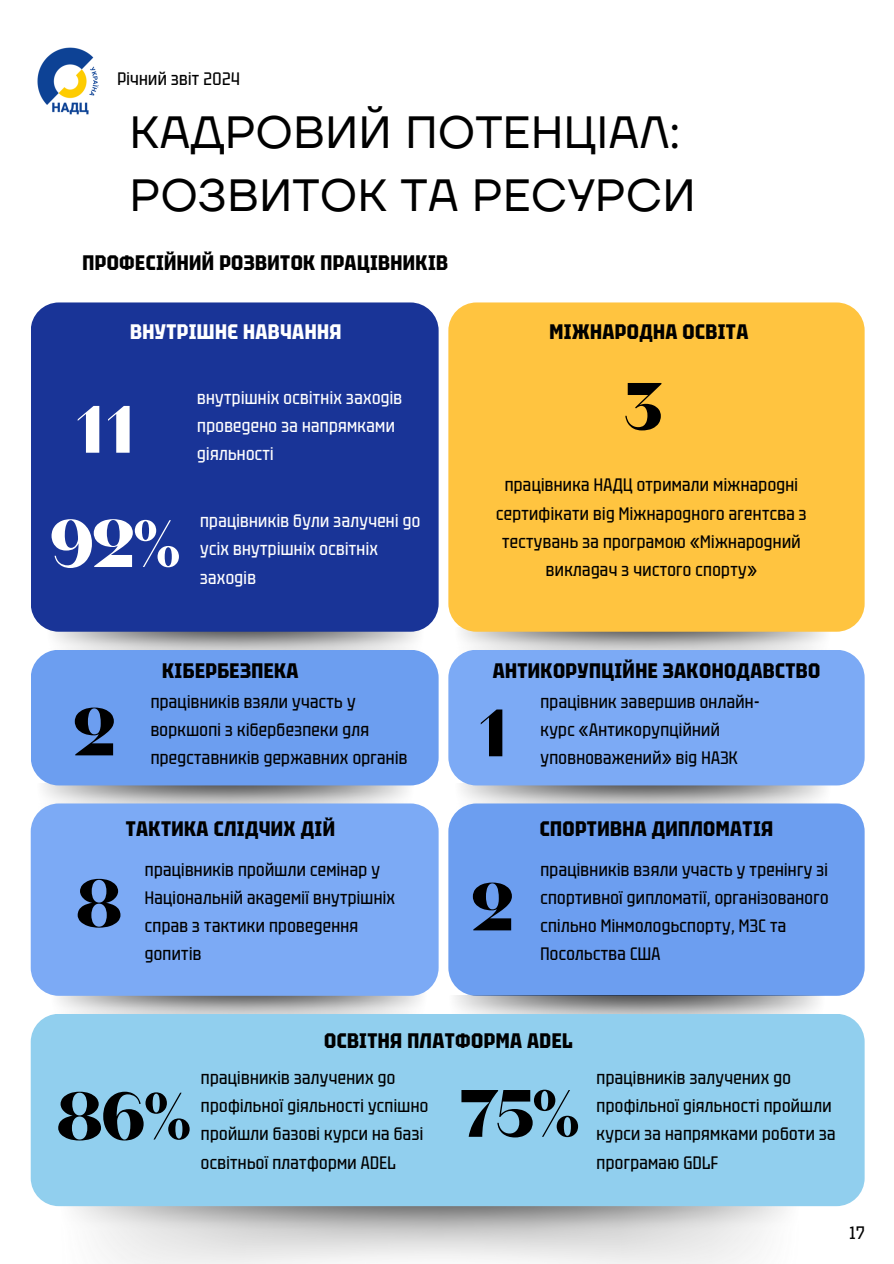
<style>
.page{position:relative;width:894px;height:1264px;background:#fff}
.page>*{position:absolute;margin:0;border:0;box-sizing:border-box;transform-origin:0 0}
.t1{font:66.9px "Kyiv Type Sans Black 3";color:#000}
.t2{font:66.9px "Kyiv Type Sans Black 3";color:#fff}
.t3{font:45px/63px "TT Firs Neue";letter-spacing:.015em;color:#000}
.t4{font:700 semi-condensed 21px "Tektur";letter-spacing:.02em;color:#000}
.t5{font:700 semi-condensed 21px "Tektur";letter-spacing:.02em;color:#fff}
.t6{font:semi-condensed 18px/28.2px "Tektur";letter-spacing:.02em;color:#000}
.t7{font:semi-condensed 18px/28.2px "Tektur";letter-spacing:.02em;color:#fff}
</style>
<div class="page">
<img style="left:37px;top:48px;width:62px;height:66px">
<img style="left:47px;top:628px;width:377px;height:25px">
<div style="left:31px;top:302px;width:407px;height:329px;background:#193497;border-radius:28px"></div>
<img style="left:461px;top:628px;width:370px;height:21px">
<div style="left:448px;top:302px;width:416px;height:329px;background:#ffc440;border-radius:28px"></div>
<img style="left:43px;top:783px;width:371px;height:24px">
<div style="left:31px;top:649px;width:407px;height:136px;background:#6c9ef0;border-radius:28px"></div>
<img style="left:50px;top:992px;width:375px;height:21px">
<div style="left:31px;top:803px;width:407px;height:192px;background:#7caaf5;border-radius:28px"></div>
<img style="left:461px;top:783px;width:370px;height:20px">
<div style="left:448px;top:649px;width:416px;height:136px;background:#7caaf5;border-radius:28px"></div>
<div style="left:448px;top:803px;width:416px;height:192px;background:#6c9ef0;border-radius:28px"></div>
<img style="left:455px;top:995px;width:370px;height:18px">
<div style="left:31px;top:1013px;width:833px;height:193px;background:#91cfee;border-radius:28px"></div>
<p class="t6" style="left:117px;top:64px;width:124px">Річний звіт 2024</p>
<p class="t3" style="left:130px;top:102px;width:567px">КАДРОВИЙ ПОТЕНЦІАЛ:<br>РОЗВИТОК ТА РЕСУРСИ</p>
<h3 class="t4" style="left:82px;top:249px;width:367px">ПРОФЕСІЙНИЙ РОЗВИТОК ПРАЦІВНИКІВ</h3>
<h3 class="t5" style="left:130px;top:317px;width:213px">ВНУТРІШНЄ НАВЧАННЯ</h3>
<p class="t2" style="left:77px;top:386px;width:61px">11</p>
<h1 class="t7" style="left:197px;top:383px;width:206px">внутрішніх освітніх заходів проведено за напрямками діяльності</h1>
<p class="t2" style="left:49px;top:500px;width:134px">92%</p>
<p class="t7" style="left:200px;top:507px;width:221px">працівників були залучені до усіх внутрішніх освітніх заходів</p>
<h3 class="t4" style="left:549px;top:317px;width:200px">МІЖНАРОДНА ОСВІТА</h3>
<p class="t1" style="left:623px;top:363px;width:41px">3</p>
<p class="t6" style="left:496px;top:471px;width:312px;text-align:center">працівника НАДЦ отримали міжнародні сертифікати від Міжнародного агентсва з тестувань за програмою «Міжнародний викладач з чистого спорту»</p>
<p class="t4" style="left:162px;top:657px;width:138px">КІБЕРБЕЗПЕКА</p>
<h3 class="t4" style="left:492px;top:657px;width:329px">АНТИКОРУПЦІЙНЕ ЗАКОНОДАВСТВО</h3>
<p class="t1" style="left:480px;top:689px;width:30px">1</p>
<h3 class="t6" style="left:540px;top:687px;width:220px">працівник завершив онлайн&shy;курс «Антикорупційний уповноважений» від НАЗК</h3>
<p class="t1" style="left:73px;top:688px;width:46px">2</p>
<p class="t6" style="left:151px;top:687px;width:258px">працівників взяли участь у воркшопі з кібербезпеки для представників державних органів</p>
<p class="t4" style="left:126px;top:815px;width:211px">ТАКТИКА СЛІДЧИХ ДІЙ</p>
<p class="t6" style="left:145px;top:855px;width:252px">працівників пройшли семінар у<br>Національній академії внутрішніх справ з тактики проведення допитів</p>
<p class="t1" style="left:75px;top:859px;width:49px">8</p>
<h3 class="t1" style="left:471px;top:863px;width:46px">2</h3>
<p class="t4" style="left:539px;top:815px;width:235px">СПОРТИВНА ДИПЛОМАТІЯ</p>
<p class="t6" style="left:540px;top:855px;width:289px">працівників взяли участь у тренінгу зі спортивної дипломатії, організованого спільно Мінмолодьспорту, МЗС та<br>Посольства США</p>
<p class="t1" style="left:56px;top:1072px;width:138px">86%</p>
<p class="t4" style="left:324px;top:1027px;width:250px">ОСВІТНЯ ПЛАТФОРМА ADEL</p>
<h3 class="t6" style="left:201px;top:1063px;width:229px">працівників залучених до профільної діяльності успішно пройшли базові курси на базі освітньої платформи ADEL</h3>
<p class="t1" style="left:458px;top:1069px;width:124px">75%</p>
<p class="t6" style="left:596px;top:1063px;width:240px">працівників залучених до профільної діяльності пройшли курси за напрямками роботи за програмаю GDLF</p>
<h2 class="t6" style="left:849px;top:1218px;width:17px">17</h2>
</div>
